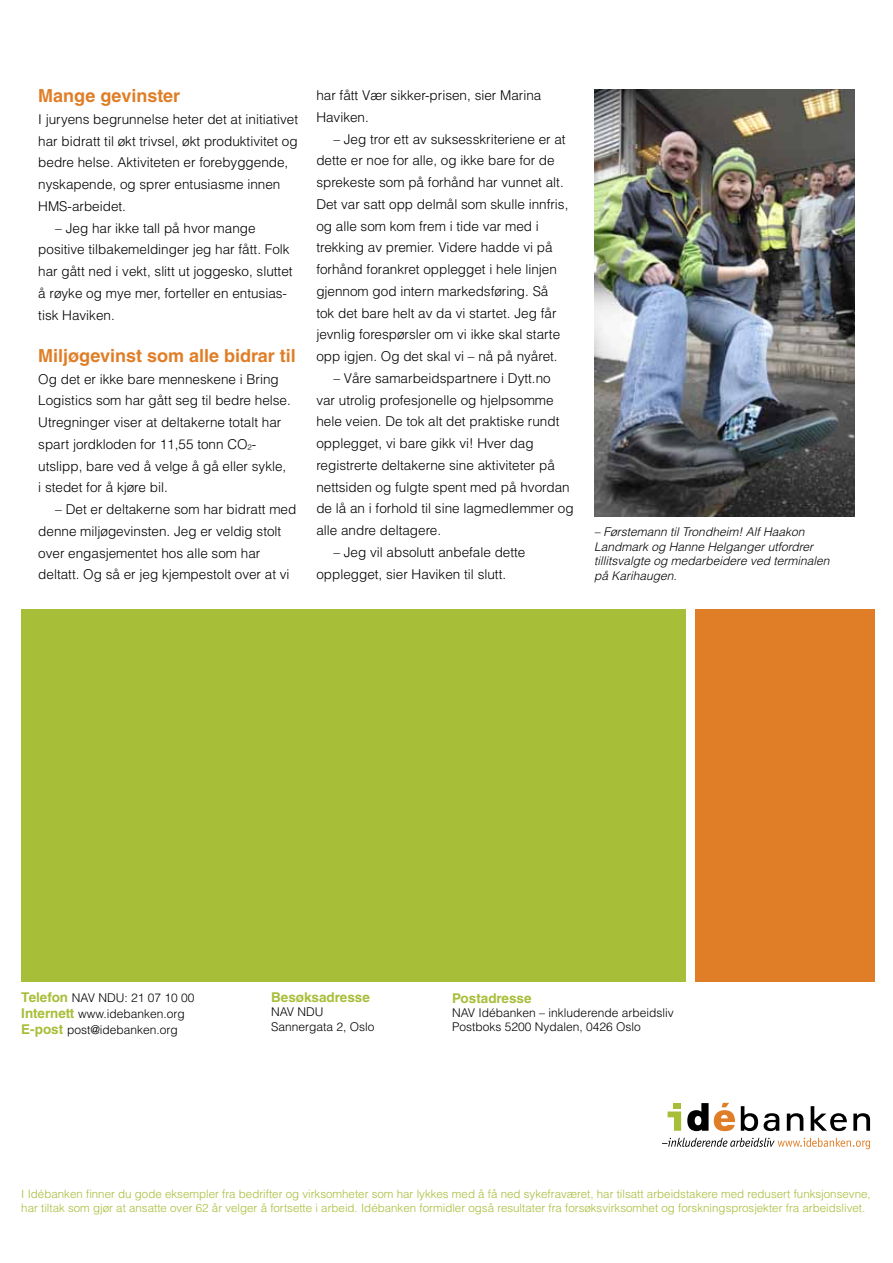
<style>
.page{position:relative;width:893px;height:1263px;background:#fff}
.page>*{position:absolute;margin:0;border:0;box-sizing:border-box;transform-origin:0 0}
.t1{font:700 18px "Helvetica LT Std";color:#e07e27}
.t2{font:300 13.5px/21.8px "Helvetica";color:#000}
.t3{font:700 13.5px "Helvetica LT Std";color:#a7be39}
.t4{font:italic 300 12px/14.4px "Helvetica";color:#000}
.t5{font:300 12px/14.4px "Helvetica";color:#000}
.t6{font:300 12px/16.2px "Helvetica LT Std";color:#000}
.t7{font:300 11.55px/13.8px "Helvetica";color:#a7be39}
.s1{font-weight:700;font-size:13.5px;color:#a7be39}
</style>
<div class="page">
<div style="left:695px;top:609px;width:179px;height:373px;background:#e07e27"></div>
<div style="left:21px;top:609px;width:664px;height:373px;background:#a7be39"></div>
<svg style="left:662px;top:1138px;width:208px;height:11px"></svg>
<div style="left:673px;top:1103px;width:8px;height:5px;background:#a7be39"></div>
<svg style="left:668px;top:1111px;width:13px;height:20px"></svg>
<svg style="left:687px;top:1103px;width:48px;height:28px"></svg>
<svg style="left:741px;top:1106px;width:17px;height:25px"></svg>
<svg style="left:764px;top:1113px;width:15px;height:18px"></svg>
<svg style="left:787px;top:1113px;width:16px;height:18px"></svg>
<svg style="left:811px;top:1106px;width:36px;height:25px"></svg>
<svg style="left:853px;top:1113px;width:17px;height:18px"></svg>
<img style="left:594px;top:89px;width:261px;height:428px">
<h1 class="t1" style="left:38px;top:85px;width:143px">Mange gevinster</h1>
<p class="t2" style="left:38px;top:108px;width:261px">I juryens begrunnelse heter det at initiativet har bidratt til økt trivsel, økt produktivitet og bedre helse. Aktiviteten er forebyggende, nyskapende, og sprer entusiasme innen HMS-arbeidet.</p>
<p class="t2" style="left:38px;top:217px;width:256px;text-indent:17px">– Jeg har ikke tall på hvor mange positive tilbakemeldinger jeg har fått. Folk har gått ned i vekt, slitt ut joggesko, sluttet å røyke og mye mer, forteller en entusias&shy;tisk Haviken.</p>
<h1 class="t1" style="left:38px;top:344px;width:259px">Miljøgevinst som alle bidrar til</h1>
<p class="t2" style="left:38px;top:368px;width:254px">Og det er ikke bare menneskene i Bring Logistics som har gått seg til bedre helse.<br>Utregninger viser at deltakerne totalt har spart jordkloden for 11,55 tonn CO<sub>2</sub>- utslipp, bare ved å velge å gå eller sykle, i stedet for å kjøre bil.</p>
<p class="t2" style="left:38px;top:498px;width:260px;text-indent:17px">– Det er deltakerne som har bidratt med denne miljøgevinsten. Jeg er veldig stolt over engasjementet hos alle som har deltatt. Og så er jeg kjempestolt over at vi</p>
<p class="t2" style="left:316px;top:84px;width:227px">har fått Vær sikker-prisen, sier Marina<br>Haviken.</p>
<p class="t2" style="left:316px;top:128px;width:254px;text-indent:17px">– Jeg tror ett av suksesskriteriene er at dette er noe for alle, og ikke bare for de sprekeste som på forhånd har vunnet alt.<br>Det var satt opp delmål som skulle innfris, og alle som kom frem i tide var med i trekking av premier. Videre hadde vi på forhånd forankret opplegget i hele linjen gjennom god intern markedsføring. Så tok det bare helt av da vi startet. Jeg får jevnlig forespørsler om vi ikke skal starte opp igjen. Og det skal vi – nå på nyåret.</p>
<p class="t2" style="left:316px;top:367px;width:259px;text-indent:17px">– Våre samarbeidspartnere i Dytt.no<br>var utrolig profesjonelle og hjelpsomme hele veien. De tok alt det praktiske rundt opplegget, vi bare gikk vi! Hver dag registrerte deltakerne sine aktiviteter på nettsiden og fulgte spent med på hvordan de lå an i forhold til sine lagmedlemmer og alle andre deltagere.</p>
<p class="t2" style="left:316px;top:541px;width:211px;text-indent:17px">– Jeg vil absolutt anbefale dette opplegget, sier Haviken til slutt.</p>
<p class="t4" style="left:594px;top:525px;width:237px">– Førstemann til Trondheim! Alf Haakon Landmark og Hanne Helganger utfordrer tillitsvalgte og medarbeidere ved terminalen på Karihaugen.</p>
<p class="t6" style="left:21px;top:989px;width:175px"><span class="s1">Telefon</span> NAV NDU: 21 07 10 00<br><span class="s1">Internett</span> www.idebanken.org<br><span class="s1">E-post</span> post@idebanken.org</p>
<p class="t3" style="left:271px;top:989px;width:100px">Besøksadresse</p>
<p class="t5" style="left:271px;top:1005px;width:105px">NAV NDU<br>Sannergata 2, Oslo</p>
<p class="t3" style="left:452px;top:989px;width:81px">Postadresse</p>
<p class="t5" style="left:452px;top:1005px;width:223px">NAV Idébanken – inkluderende arbeidsliv<br>Postboks 5200 Nydalen, 0426 Oslo</p>
<p class="t7" style="left:21px;top:1187px;width:851px">I Idébanken finner du gode eksempler fra bedrifter og virksomheter som har lykkes med å få ned sykefraværet, har tilsatt arbeidstakere med redusert funksjonsevne, har tiltak som gjør at ansatte over 62 år velger å fortsette i arbeid. Idébanken formidler også resultater fra forsøksvirksomhet og forskningsprosjekter fra arbeidslivet.</p>
</div>
